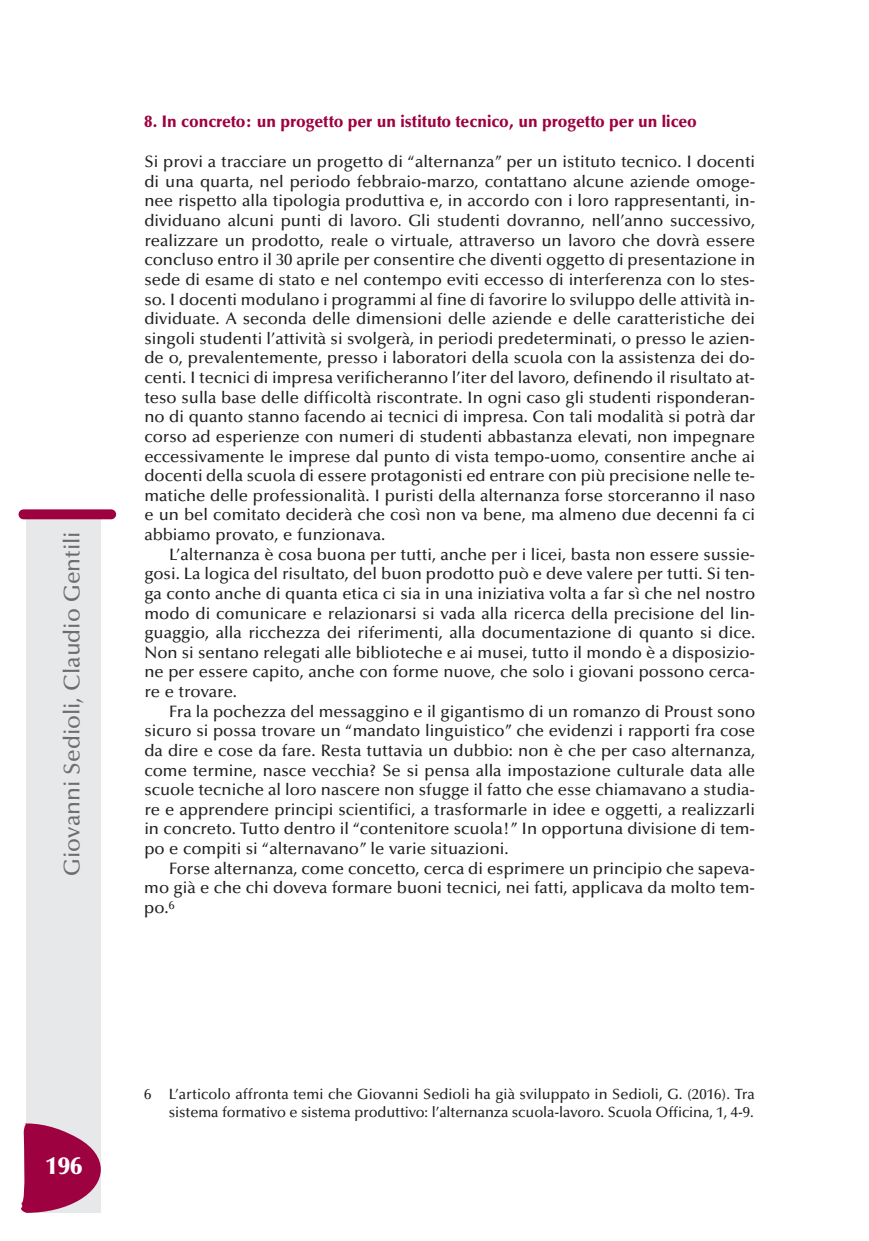
<style>
.page{position:relative;width:869px;height:1241px;background:#fff}
.page>*{position:absolute;margin:0;border:0;box-sizing:border-box;transform-origin:0 0}
.t1{font:900 24.5px "Optima";color:#fff}
.t2{font:500 22.75px "Optima";color:#6c6d70}
.t3{font:500 16.62px/19.6px "Optima";color:#231f20;text-align:justify}
.t4{font:900 16.62px "Optima";color:#9d0140;scale:.95 1}
.t5{font:500 14.88px/17.8px "Optima";letter-spacing:-.005em;color:#231f20;text-align:right}
</style>
<div class="page">
<div style="left:27px;top:517px;width:74px;height:695px;background:#e7e8e9"></div>
<div style="left:19px;top:509px;width:97px;height:10px;background:#9d0140;border-radius:5px"></div>
<svg style="left:21px;top:1122px;width:80px;height:90px"></svg>
<h2 class="t2" style="left:63px;top:875px;width:346px;rotate:-90deg">Giovanni Sedioli, Claudio Gentili</h2>
<p class="t4" style="left:144px;top:115px;width:582px">8. In concreto: un progetto per un istituto tecnico, un progetto per un liceo</p>
<p class="t3" style="left:144px;top:153px;width:612px">Si provi a tracciare un progetto di “alternanza” per un istituto tecnico. I docenti di una quarta, nel periodo febbraio-marzo, contattano alcune aziende omoge&shy;nee rispetto alla tipologia produttiva e, in accordo con i loro rappresentanti, in&shy;dividuano alcuni punti di lavoro. Gli studenti dovranno, nell’anno successivo, realizzare un prodotto, reale o virtuale, attraverso un lavoro che dovrà essere concluso entro il 30 aprile per consentire che diventi oggetto di presentazione in sede di esame di stato e nel contempo eviti eccesso di interferenza con lo stes&shy;so. I docenti modulano i programmi al fine di favorire lo sviluppo delle attività in&shy;dividuate. A seconda delle dimensioni delle aziende e delle caratteristiche dei singoli studenti l’attività si svolgerà, in periodi predeterminati, o presso le azien&shy;de o, prevalentemente, presso i laboratori della scuola con la assistenza dei do&shy;centi. I tecnici di impresa verificheranno l’iter del lavoro, definendo il risultato at&shy;teso sulla base delle difficoltà riscontrate. In ogni caso gli studenti risponderan&shy;no di quanto stanno facendo ai tecnici di impresa. Con tali modalità si potrà dar corso ad esperienze con numeri di studenti abbastanza elevati, non impegnare eccessivamente le imprese dal punto di vista tempo-uomo, consentire anche ai docenti della scuola di essere protagonisti ed entrare con più precisione nelle te&shy;matiche delle professionalità. I puristi della alternanza forse storceranno il naso e un bel comitato deciderà che così non va bene, ma almeno due decenni fa ci abbiamo provato, e funzionava.</p>
<p class="t3" style="left:144px;top:546px;width:612px;text-indent:25px">L’alternanza è cosa buona per tutti, anche per i licei, basta non essere sussie&shy;gosi. La logica del risultato, del buon prodotto può e deve valere per tutti. Si ten&shy;ga conto anche di quanta etica ci sia in una iniziativa volta a far sì che nel nostro modo di comunicare e relazionarsi si vada alla ricerca della precisione del lin&shy;guaggio, alla ricchezza dei riferimenti, alla documentazione di quanto si dice.<br>Non si sentano relegati alle biblioteche e ai musei, tutto il mondo è a disposizio&shy;ne per essere capito, anche con forme nuove, che solo i giovani possono cerca&shy;re e trovare.</p>
<p class="t3" style="left:144px;top:702px;width:612px;text-indent:25px">Fra la pochezza del messaggino e il gigantismo di un romanzo di Proust sono sicuro si possa trovare un “mandato linguistico” che evidenzi i rapporti fra cose da dire e cose da fare. Resta tuttavia un dubbio: non è che per caso alternanza, come termine, nasce vecchia? Se si pensa alla impostazione culturale data alle scuole tecniche al loro nascere non sfugge il fatto che esse chiamavano a studia&shy;re e apprendere principi scientifici, a trasformarle in idee e oggetti, a realizzarli in concreto. Tutto dentro il “contenitore scuola!” In opportuna divisione di tem&shy;po e compiti si “alternavano” le varie situazioni.</p>
<p class="t3" style="left:144px;top:859px;width:612px;text-indent:25px">Forse alternanza, come concetto, cerca di esprimere un principio che sapeva&shy;mo già e che chi doveva formare buoni tecnici, nei fatti, applicava da molto tem&shy;po.<sup>6</sup></p>
<h1 class="t1" style="left:45px;top:1155px;width:38px">196</h1>
<p class="t5" style="left:144px;top:1086px;width:612px">6 L’articolo affronta temi che Giovanni Sedioli ha già sviluppato in Sedioli, G. (2016). Tra sistema formativo e sistema produttivo: l’alternanza scuola-lavoro. Scuola Officina, 1, 4-9.</p>
</div>
